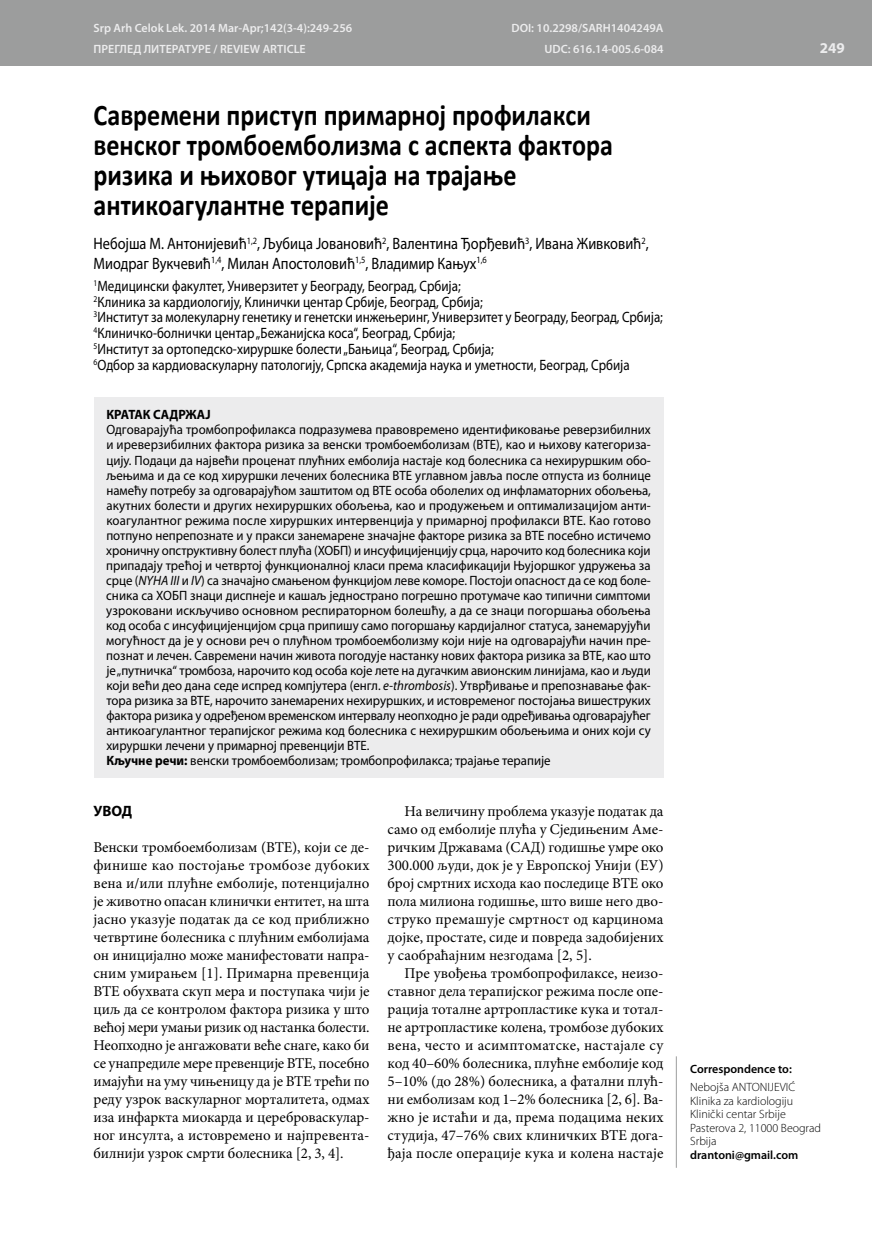
<style>
.page{position:relative;width:872px;height:1234px;background:#fff}
.page>*{position:absolute;margin:0;border:0;box-sizing:border-box;transform-origin:0 0}
.t1{font:700 30px/30px "Calibri";color:#000;scale:.87 1}
.t2{font:16.5px/19.5px "Myriad Pro";color:#000;scale:.87 1}
.t3{font:15px/18px "Minion Pro";color:#000;text-align:justify}
.t4{font:15px/15.8px "Myriad Pro";color:#000;scale:.87 1}
.t5{font:700 15px "Myriad Pro";color:#000}
.t6{font:700 15px "Myriad Pro";color:#ececed}
.t7{font:13.5px/15px "Myriad Pro";color:#000;scale:.95 1}
.t8{font:700 13.5px "Myriad Pro";color:#000;scale:.95 1}
.t9{font:600 12px "Myriad Pro";color:#ececed}
.t10{font:300 12px/13.5px "Myriad Pro";color:#000}
.t11{font:600 12px "Myriad Pro";color:#000}
.s1{font-style:italic}
.s2{font-weight:700}
</style>
<div class="page">
<div style="left:0;top:0;width:872px;height:66px;background:#9c9d9d"></div>
<hr style="left:676px;top:1056px;width:1px;height:111px;background:#9c9d9d">
<div style="left:94px;top:396px;width:569px;height:381px;background:#ececed"></div>
<p class="t9" style="left:94px;top:21px;width:260px">Srp Arh Celok Lek. 2014 Mar-Apr;142(3-4):249-256</p>
<p class="t9" style="left:511px;top:21px;width:154px">DOI: 10.2298/SARH1404249A</p>
<p class="t9" style="left:94px;top:43px;width:214px">ПРЕГЛЕД ЛИТЕРАТУРЕ / REVIEW ARTICLE</p>
<p class="t9" style="left:544px;top:43px;width:120px">UDC: 616.14-005.6-084</p>
<h1 class="t1" style="left:94px;top:98px;width:598px">Савремени приступ примарној профилакси венског тромбоемболизма с аспекта фактора ризика и њиховог утицаја на трајање антикоагулантне терапије</h1>
<p class="t2" style="left:94px;top:234px;width:639px">Небојша М. Антонијевић<sup>1,2</sup>, Љубица Јовановић<sup>2</sup>, Валентина Ђорђевић<sup>3</sup>, Ивана Живковић<sup>2</sup>,<br>Миодраг Вукчевић<sup>1,4</sup>, Милан Апостоловић<sup>1,5</sup>, Владимир Кањух<sup>1,6</sup></p>
<p class="t4" style="left:94px;top:278px;width:656px"><sup>1</sup>Медицински факултет, Универзитет у Београду, Београд, Србија;<br><sup>2</sup>Клиника за кардиологију, Клинички центар Србије, Београд, Србија;<br><sup>3</sup>Институт за молекуларну генетику и генетски инжењеринг, Универзитет у Београду, Београд, Србија; <sup>4</sup>Клиничко-болнички центар „Бежанијска коса“, Београд, Србија;<br><sup>5</sup>Институт за ортопедско-хируршке болести „Бањица“, Београд, Србија;<br><sup>6</sup>Одбор за кардиоваскуларну патологију, Српска академија наука и уметности, Београд, Србија</p>
<p class="t8" style="left:106px;top:407px;width:111px">КРАТАК САДРЖАЈ</p>
<p class="t7" style="left:106px;top:422px;width:575px">Одговарајућа тромбопрофилакса подразумева правовремено идентификовање реверзибилних и иреверзибилних фактора ризика за венски тромбоемболизам (ВТЕ), као и њихову категориза&shy;цију. Подаци да највећи проценат плућних емболија настаје код болесника са нехируршким обо&shy;љењима и да се код хируршки лечених болесника ВТЕ углавном јавља после отпуста из болнице намећу потребу за одговарајућом заштитом од ВТЕ особа оболелих од инфламаторних обољења, акутних болести и других нехируршких обољења, као и продужењем и оптимализацијом анти&shy;коагулантног режима после хируршких интервенција у примарној профилакси ВТЕ. Као готово потпуно непрепознате и у пракси занемарене значајне факторе ризика за ВТЕ посебно истичемо хроничну опструктивну болест плућа (ХОБП) и инсуфицијенцију срца, нарочито код болесника који припадају трећој и четвртој функционалној класи према класификацији Њујоршког удружења за срце (<span class="s1">NYHA III</span> и <span class="s1">IV</span>) са значајно смањеном функцијом леве коморе. Постоји опасност да се код боле&shy;сника са ХОБП знаци диспнеје и кашаљ једнострано погрешно протумаче као типични симптоми узроковани искључиво основном респираторном болешћу, а да се знаци погоршања обољења код особа с инсуфицијенцијом срца припишу само погоршању кардијалног статуса, занемарујући могућност да је у основи реч о плућном тромбоемболизму који није на одговарајући начин пре&shy;познат и лечен. Савремени начин живота погодује настанку нових фактора ризика за ВТЕ, као што је „путничка“ тромбоза, нарочито код особа које лете на дугачким авионским линијама, као и људи који већи део дана седе испред компјутера (енгл. <span class="s1">e-thrombosis</span>). Утврђивање и препознавање фак&shy;тора ризика за ВТЕ, нарочито занемарених нехируршких, и истовременог постојања вишеструких фактора ризика у одређеном временском интервалу неопходно је ради одређивања одговарајућег антикоагулантног терапијског режима код болесника с нехируршким обољењима и оних који су хируршки лечени у примарној превенцији ВТЕ.<br><span class="s2">Кључне речи:</span> венски тромбоемболизам; тромбопрофилакса; трајање терапије</p>
<p class="t5" style="left:94px;top:802px;width:40px">УВОД</p>
<p class="t3" style="left:93px;top:838px;width:277px">Венски тромбоемболизам (ВТЕ), који се де&shy;финише као постојање тромбозе дубоких вена и/или плућне емболије, потенцијално је животно опасан клинички ентитет, на шта јасно указује податак да се код приближно четвртине болесника с плућним емболијама он иницијално може манифестовати напра&shy;сним умирањем [1]. Примарна превенција ВТЕ обухвата скуп мера и поступака чији је циљ да се контролом фактора ризика у што већој мери умањи ризик од настанка болести.<br>Неопходно је ангажовати веће снаге, како би се унапредиле мере превенције ВТЕ, посебно имајући на уму чињеницу да је ВТЕ трећи по реду узрок васкуларног морталитета, одмах иза инфаркта миокарда и цереброваскулар&shy;ног инсулта, а истовремено и најпревента&shy;билнији узрок смрти болесника [2, 3, 4].</p>
<p class="t3" style="left:387px;top:802px;width:277px;text-indent:17px">На величину проблема указује податак да само од емболије плућа у Сједињеним Аме&shy;ричким Државама (САД) годишње умре око 300.000 људи, док је у Европској Унији (ЕУ) број смртних исхода као последице ВТЕ око пола милиона годишње, што више него дво&shy;струко премашује смртност од карцинома дојке, простате, сиде и повреда задобијених у саобраћајним незгодама [2, 5].</p>
<p class="t3" style="left:387px;top:964px;width:277px;text-indent:17px">Пре увођења тромбопрофилаксе, неизо&shy;ставног дела терапијског режима после опе&shy;рација тоталне артропластике кука и тотал&shy;не артропластике колена, тромбозе дубоких вена, често и асимптоматске, настајале су код 40–60% болесника, плућне емболије код 5–10% (до 28%) болесника, а фатални плућ&shy;ни емболизам код 1–2% болесника [2, 6]. Ва&shy;жно је истаћи и да, према подацима неких студија, 47–76% свих клиничких ВТЕ дога&shy;ђаја после операције кука и колена настаје</p>
<p class="t6" style="left:820px;top:40px;width:26px">249</p>
<p class="t11" style="left:690px;top:1062px;width:103px">Correspondence to:</p>
<p class="t10" style="left:690px;top:1080px;width:132px">Nebojša ANTONIJEVIĆ<br>Klinika za kardiologiju<br>Klinički centar Srbije<br>Pasterova 2, 11000 Beograd<br>Srbija</p>
<p class="t11" style="left:690px;top:1147px;width:110px">drantoni@gmail.com</p>
</div>
